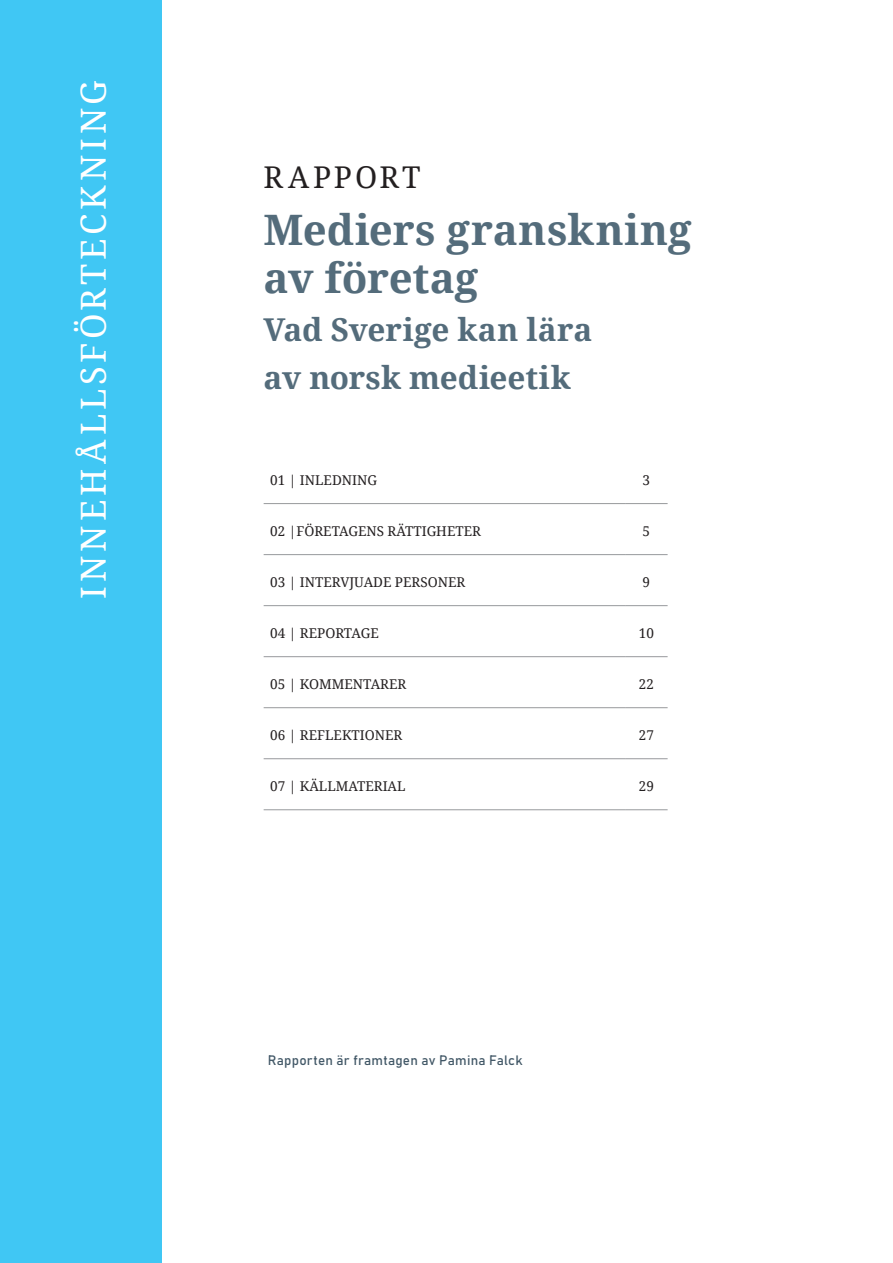
<style>
.page{position:relative;width:893px;height:1263px;background:#fff}
.page>*{position:absolute;margin:0;border:0;box-sizing:border-box;transform-origin:0 0}
.t1{font:700 42px/48px "Noto Serif";color:#546c7b}
.t2{font:34.5px "Noto Serif";letter-spacing:.11em;color:#fff}
.t3{font:700 31.5px/48px "Noto Serif";color:#546c7b}
.t4{font:30px "Noto Serif";letter-spacing:.1em;color:#231f20}
.t5{font:13.5px "Noto Serif";color:#231f20}
.Brödtext_Citat{font:13.5px "Bahnschrift";letter-spacing:.015em;color:#415766}
</style>
<div class="page">
<div style="left:0;top:0;width:162px;height:1263px;background:#40c7f4"></div>
<hr style="left:264px;top:503px;width:361px;height:1px;background:#97999c">
<hr style="left:625px;top:503px;width:43px;height:1px;background:#97999c">
<hr style="left:264px;top:554px;width:361px;height:1px;background:#97999c">
<hr style="left:625px;top:554px;width:43px;height:1px;background:#97999c">
<hr style="left:264px;top:605px;width:361px;height:1px;background:#97999c">
<hr style="left:625px;top:605px;width:43px;height:1px;background:#97999c">
<hr style="left:264px;top:656px;width:361px;height:1px;background:#97999c">
<hr style="left:625px;top:656px;width:43px;height:1px;background:#97999c">
<hr style="left:264px;top:707px;width:361px;height:1px;background:#97999c">
<hr style="left:625px;top:707px;width:43px;height:1px;background:#97999c">
<hr style="left:264px;top:758px;width:361px;height:1px;background:#97999c">
<hr style="left:625px;top:758px;width:43px;height:1px;background:#97999c">
<hr style="left:264px;top:809px;width:361px;height:1px;background:#97999c">
<hr style="left:625px;top:809px;width:43px;height:1px;background:#97999c">
<p class="t2" style="left:70px;top:599px;width:519px;rotate:-90deg">INNEHÅLLSFÖRTECKNING</p>
<p class="t4" style="left:264px;top:157px;width:158px">RAPPORT</p>
<p class="t1" style="left:264px;top:204px;width:430px">Mediers granskning av företag</p>
<p class="t3" style="left:264px;top:304px;width:330px">Vad Sverige kan lära av norsk medieetik</p>
<p class="t5" style="left:270px;top:471px;width:108px">01 | INLEDNING</p>
<p class="t5" style="left:643px;top:471px;width:9px">3</p>
<p class="t5" style="left:270px;top:522px;width:212px">02 |FÖRETAGENS RÄTTIGHETER</p>
<p class="t5" style="left:643px;top:522px;width:9px">5</p>
<p class="t5" style="left:270px;top:573px;width:196px">03 | INTERVJUADE PERSONER</p>
<p class="t5" style="left:643px;top:573px;width:9px">9</p>
<p class="t5" style="left:270px;top:624px;width:110px">04 | REPORTAGE</p>
<p class="t5" style="left:639px;top:624px;width:17px">10</p>
<p class="t5" style="left:270px;top:675px;width:137px">05 | KOMMENTARER</p>
<p class="t5" style="left:639px;top:675px;width:17px">22</p>
<p class="t5" style="left:270px;top:726px;width:133px">06 | REFLEKTIONER</p>
<p class="t5" style="left:639px;top:726px;width:17px">27</p>
<p class="t5" style="left:270px;top:777px;width:137px">07 | KÄLLMATERIAL</p>
<p class="t5" style="left:639px;top:777px;width:17px">29</p>
<p class="Brödtext_Citat" style="left:268px;top:1052px;width:256px">Rapporten är framtagen av Pamina Falck</p>
</div>
